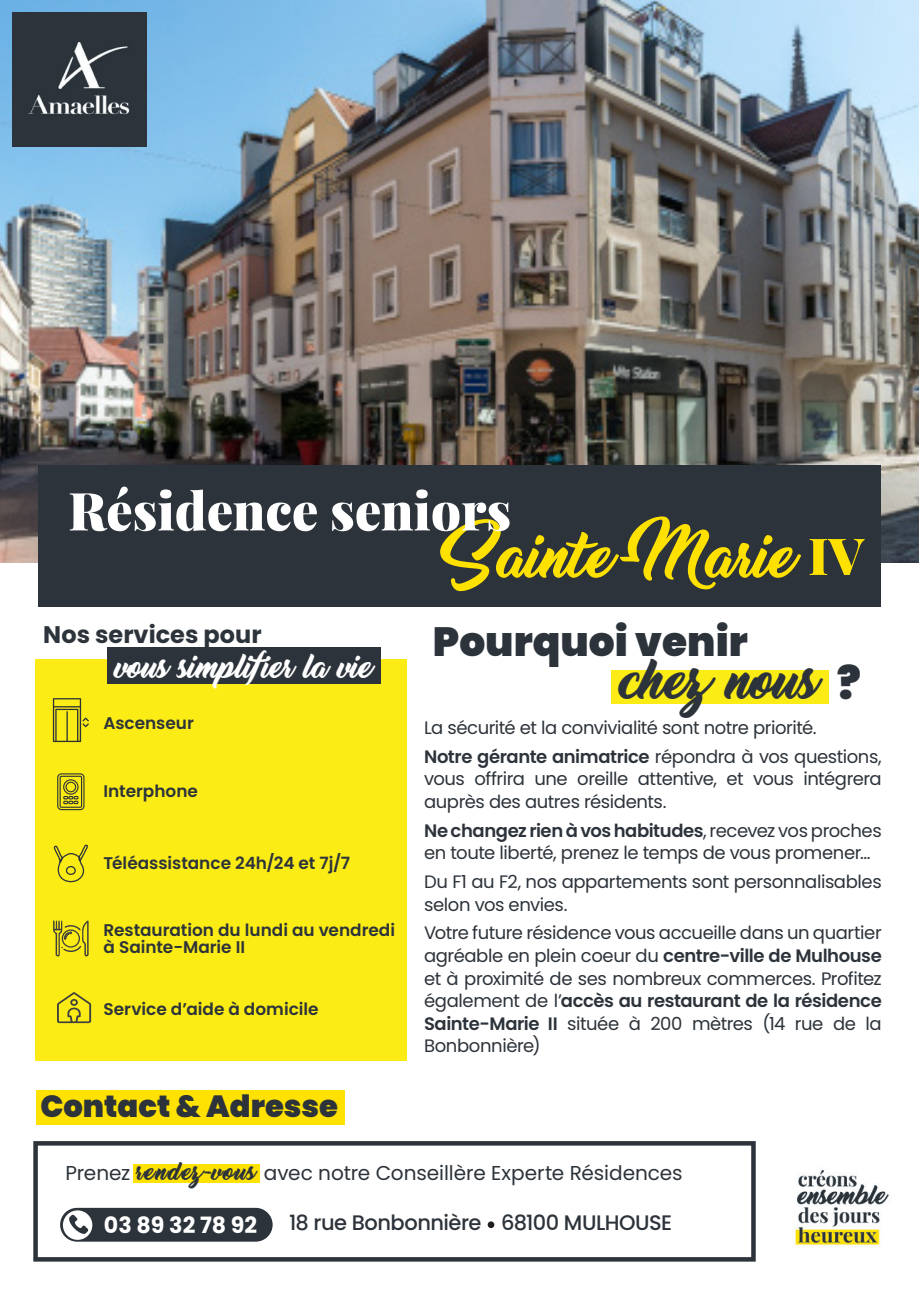
<style>
.page{position:relative;width:919px;height:1289px;background:#fff}
.page>*{position:absolute;margin:0;border:0;box-sizing:border-box;transform-origin:0 0}
.t1{font:900 52.5px "Playfair Display";color:#fff}
.t2{font:51px "Thinking Of Betty";letter-spacing:-.05em;color:#ffe100}
.t3{font:900 51px "Playfair Display";color:#ffe100}
.t4{font:44.85px "Thinking Of Betty";letter-spacing:-.05em;color:#2c333a}
.t5{font:900 40.8px "Poppins";color:#2c333a}
.t6{font:900 30.6px "Poppins";color:#2c333a}
.t7{font:27px "Thinking Of Betty";letter-spacing:-.05em;color:#fff}
.t8{font:700 24px "Poppins";color:#2c333a}
.t9{font:700 22.5px "Poppins";color:#fff}
.t10{font:500 21px "Poppins";letter-spacing:-.025em;color:#2c333a}
.t11{font:20.1px "Poppins";letter-spacing:-.005em;color:#2c333a}
.TEXTE-COURANT{font:18px/22.5px "Poppins";letter-spacing:-.025em;color:#2c333a;text-align:justify}
.t12{font:600 16.95px/16.4px "Poppins";color:#2c333a}
.s1{font-family:"Poppins";font-weight:900}
.s2{font-weight:600}
.s3{font-family:"Thinking Of Betty"}
</style>
<div class="page">
<img style="left:0;top:0;width:918px;height:562px">
<div style="left:35px;top:659px;width:372px;height:401px;background:#fcec15"></div>
<div style="left:38px;top:466px;width:842px;height:141px;background:#2c333a"></div>
<div style="left:107px;top:647px;width:274px;height:37px;background:#2c333a"></div>
<div style="left:33px;top:1141px;width:722px;height:120px;border:4px solid #2c333a"></div>
<div style="left:36px;top:1090px;width:308px;height:34px;background:#ffe201"></div>
<div style="left:134px;top:1164px;width:126px;height:18px;background:#ffe201"></div>
<svg style="left:53px;top:920px;width:36px;height:36px"></svg>
<img style="left:795px;top:1170px;width:94px;height:77px">
<img style="left:13px;top:13px;width:134px;height:134px">
<div style="left:611px;top:670px;width:217px;height:33px;background:#fcec15"></div>
<svg style="left:53px;top:844px;width:35px;height:38px"></svg>
<div style="left:65px;top:865px;width:11px;height:10px;border:1px solid #2c333a;border-radius:50%"></div>
<svg style="left:53px;top:698px;width:36px;height:44px"></svg>
<div style="left:487px;top:1221px;width:7px;height:6px;background:#231f20;border-radius:50%"></div>
<svg style="left:57px;top:773px;width:28px;height:37px"></svg>
<svg style="left:57px;top:992px;width:34px;height:31px"></svg>
<div style="left:60px;top:1207px;width:212px;height:34px;background:#2c333a;border-radius:17px"></div>
<svg style="left:63px;top:1210px;width:29px;height:29px"></svg>
<p class="t1" style="left:68px;top:469px;width:444px">Résidence seniors</p>
<p class="t2" style="left:452px;top:530px;width:348px">Sainte-Marie</p>
<p class="t3" style="left:808px;top:515px;width:57px">IV</p>
<p class="t8" style="left:43px;top:621px;width:220px">Nos services pour</p>
<p class="t7" style="left:116px;top:652px;width:259px">vous simplifier la vie</p>
<p class="t12" style="left:103px;top:715px;width:92px">Ascenseur</p>
<p class="t12" style="left:103px;top:783px;width:96px">Interphone</p>
<p class="t12" style="left:103px;top:854px;width:248px">Téléassistance 24h/24 et 7j/7</p>
<p class="t12" style="left:103px;top:922px;width:293px">Restauration du lundi au vendredi à Sainte-Marie II</p>
<p class="t12" style="left:103px;top:1000px;width:216px">Service d’aide à domicile</p>
<p class="t6" style="left:40px;top:1088px;width:299px">Contact &amp; Adresse</p>
<p class="t5" style="left:433px;top:618px;width:316px">Pourquoi venir</p>
<p class="t4" style="left:623px;top:657px;width:239px">chez nous <span class="s1">?</span></p>
<p class="TEXTE-COURANT" style="left:424px;top:716px;width:394px">La sécurité et la convivialité sont notre priorité.</p>
<p class="TEXTE-COURANT" style="left:424px;top:745px;width:459px"><span class="s2">Notre gérante animatrice</span> répondra à vos questions, vous offrira une oreille attentive, et vous intégrera auprès des autres résidents.</p>
<p class="TEXTE-COURANT" style="left:424px;top:819px;width:459px"><span class="s2">Ne changez rien à vos habitudes</span>, recevez vos proches en toute liberté, prenez le temps de vous promener...</p>
<p class="TEXTE-COURANT" style="left:424px;top:870px;width:459px">Du F1 au F2, nos appartements sont personnalisables selon vos envies.</p>
<p class="TEXTE-COURANT" style="left:424px;top:922px;width:459px">Votre future résidence vous accueille dans un quartier agréable en plein coeur du <span class="s2">centre-ville de Mulhouse </span>et à proximité de ses nombreux commerces. Profitez également de l’<span class="s2">accès au restaurant de la résidence Sainte-Marie II</span> située à 200 mètres (14 rue de la Bonbonnière)</p>
<p class="t11" style="left:65px;top:1161px;width:618px">Prenez <span class="s3">rendez-vous</span> avec notre Conseillère Experte Résidences</p>
<p class="t10" style="left:289px;top:1210px;width:385px">18 rue Bonbonnière 68100 MULHOUSE</p>
<p class="t9" style="left:104px;top:1212px;width:155px">03 89 32 78 92</p>
</div>
